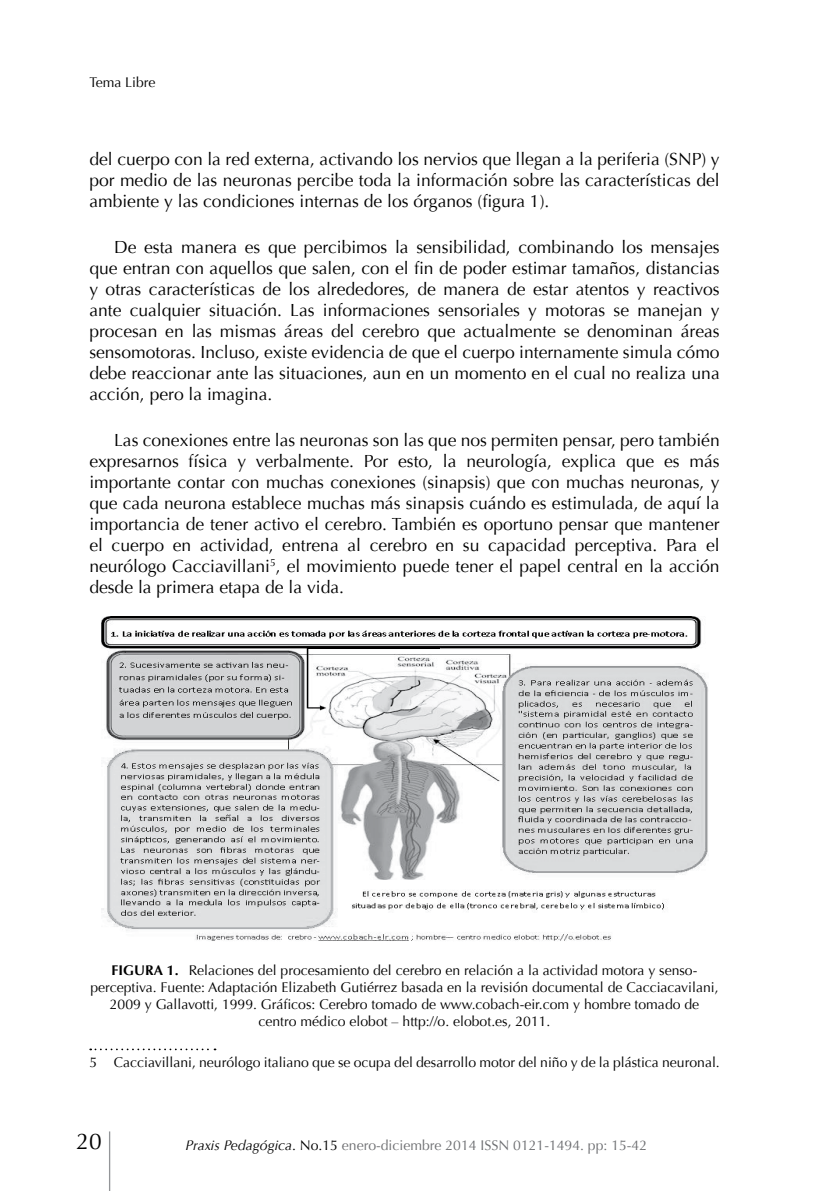
<style>
.page{position:relative;width:819px;height:1191px;background:#fff}
.page>*{position:absolute;margin:0;border:0;box-sizing:border-box;transform-origin:0 0}
.t1{font:22.75px "Optima";color:#000}
.t2{font:17.5px/21px "Optima";color:#000;text-align:justify}
.t3{font:14px/16.8px "Optima";color:#000;text-align:center}
.t4{font:14px "Optima";color:#6d6e71}
.s1{font-weight:700}
.s2{font-style:italic;color:#000}
.s3{color:#000}
</style>
<div class="page">
<hr style="left:109px;top:1131px;width:1px;height:60px;background:#939598">
<img style="left:102px;top:616px;width:606px;height:325px">
<svg style="left:90px;top:1048px;width:125px;height:2px"></svg>
<p class="t3" style="left:89px;top:74px;width:68px">Tema Libre</p>
<p class="t2" style="left:89px;top:149px;width:632px">del cuerpo con la red externa, activando los nervios que llegan a la periferia (SNP) y por medio de las neuronas percibe toda la información sobre las características del ambiente y las condiciones internas de los órganos (figura 1).</p>
<p class="t2" style="left:89px;top:237px;width:632px;text-indent:25px">De esta manera es que percibimos la sensibilidad, combinando los mensajes que entran con aquellos que salen, con el fin de poder estimar tamaños, distancias y otras características de los alrededores, de manera de estar atentos y reactivos ante cualquier situación. Las informaciones sensoriales y motoras se manejan y procesan en las mismas áreas del cerebro que actualmente se denominan áreas sensomotoras. Incluso, existe evidencia de que el cuerpo internamente simula cómo debe reaccionar ante las situaciones, aun en un momento en el cual no realiza una acción, pero la imagina.</p>
<p class="t2" style="left:89px;top:429px;width:632px;text-indent:25px">Las conexiones entre las neuronas son las que nos permiten pensar, pero también expresarnos física y verbalmente. Por esto, la neurología, explica que es más importante contar con muchas conexiones (sinapsis) que con muchas neuronas, y que cada neurona establece muchas más sinapsis cuándo es estimulada, de aquí la importancia de tener activo el cerebro. También es oportuno pensar que mantener el cuerpo en actividad, entrena al cerebro en su capacidad perceptiva. Para el neurólogo Cacciavillani<sup>5</sup>, el movimiento puede tener el papel central en la acción desde la primera etapa de la vida.</p>
<p class="t3" style="left:90px;top:962px;width:629px"><span class="s1">FIGURA 1.</span> Relaciones del procesamiento del cerebro en relación a la actividad motora y senso&shy;perceptiva. Fuente: Adaptación Elizabeth Gutiérrez basada en la revisión documental de Cacciacavilani, 2009 y Gallavotti, 1999. Gráficos: Cerebro tomado de www.cobach-eir.com y hombre tomado de centro médico elobot – http://o. elobot.es, 2011.</p>
<p class="t3" style="left:89px;top:1054px;width:632px">5 Cacciavillani, neurólogo italiano que se ocupa del desarrollo motor del niño y de la plástica neuronal.</p>
<h1 class="t1" style="left:76px;top:1128px;width:27px">20</h1>
<p class="t4" style="left:185px;top:1136px;width:463px"><span class="s2">Praxis Pedagógica</span><span class="s3">. No.15</span> enero-diciembre 2014 ISSN 0121-1494. pp: 15-42</p>
</div>
